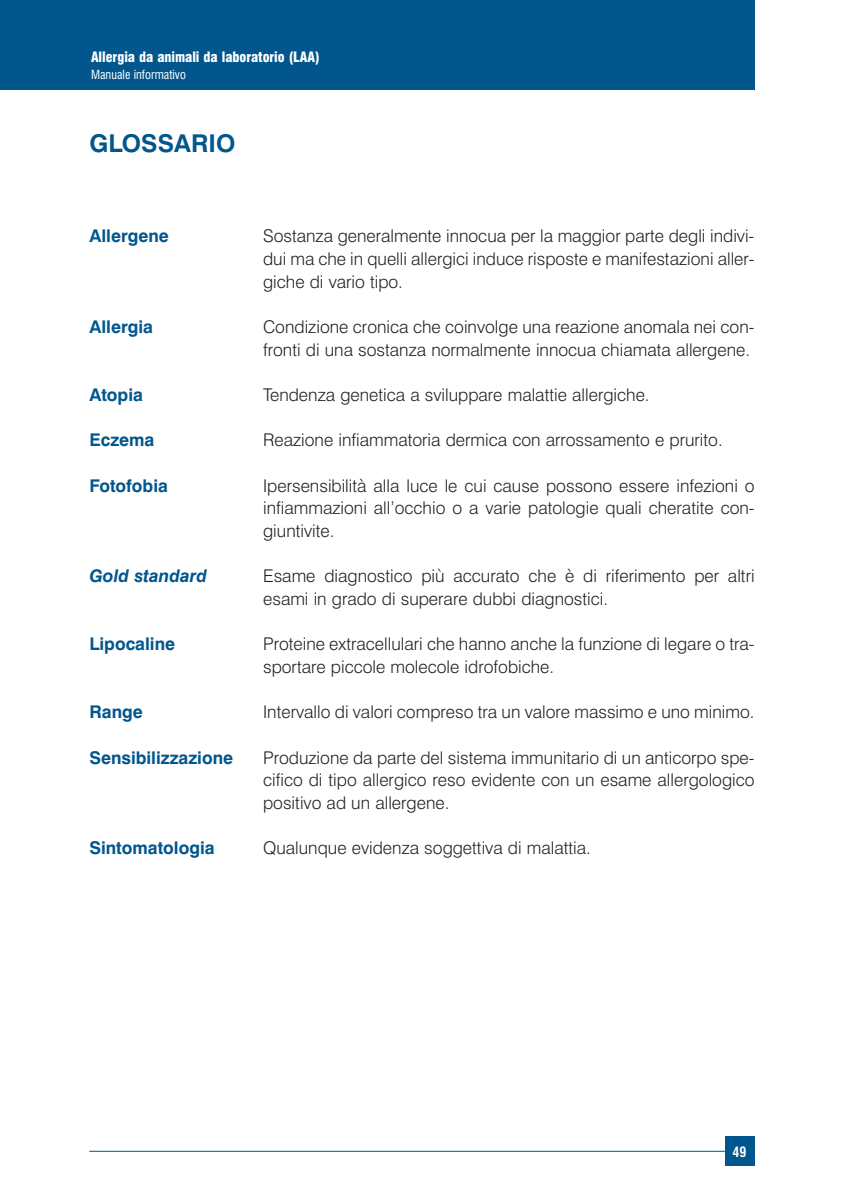
<style>
.page{position:relative;width:844px;height:1191px;background:#fff}
.page>*{position:absolute;margin:0;border:0;box-sizing:border-box;transform-origin:0 0}
.t1{font:24.5px "Swiss 721 BHAIAAC";color:#01568d}
.t2{font:17.5px/22.8px "Swiss 721 BTHAIAAE";color:#231f20;text-align:justify}
.t3{font:17.5px "Swiss 721 BHAIAAC";color:#01568d}
.t4{font:17.5px "Swiss 721 BT Bold HAIAAR";color:#01568d}
.t5{font:14px "Swiss 721 BT Black Con HAIAAK";letter-spacing:-.005em;color:#fff}
.t6{font:14px "Swiss 721 BT Bold Con HAIAAJ";color:#fff}
.t7{font:12.25px "Swiss 721 BT Roman Con HAIAAG";color:#fff}
</style>
<div class="page">
<div style="left:0;top:0;width:754px;height:89px;background:#01568d"></div>
<div style="left:724px;top:1136px;width:30px;height:30px;background:#01568d"></div>
<hr style="left:89px;top:1150px;width:635px;height:1px;background:#01568d">
<p class="t5" style="left:91px;top:51px;width:230px">Allergia da animali da laboratorio (LAA)</p>
<p class="t7" style="left:91px;top:70px;width:96px">Manuale informativo</p>
<h1 class="t1" style="left:89px;top:134px;width:147px">GLOSSARIO</h1>
<p class="t3" style="left:89px;top:230px;width:81px">Allergene</p>
<p class="t2" style="left:263px;top:226px;width:493px">Sostanza generalmente innocua per la maggior parte degli indivi&shy;dui ma che in quelli allergici induce risposte e manifestazioni aller&shy;giche di vario tipo.</p>
<p class="t3" style="left:89px;top:320px;width:65px">Allergia</p>
<p class="t2" style="left:263px;top:317px;width:493px">Condizione cronica che coinvolge una reazione anomala nei con&shy;fronti di una sostanza normalmente innocua chiamata allergene.</p>
<p class="t3" style="left:89px;top:388px;width:55px">Atopia</p>
<p class="t2" style="left:263px;top:385px;width:388px">Tendenza genetica a sviluppare malattie allergiche.</p>
<p class="t3" style="left:89px;top:434px;width:67px">Eczema</p>
<p class="t2" style="left:263px;top:430px;width:461px">Reazione infiammatoria dermica con arrossamento e prurito.</p>
<p class="t3" style="left:89px;top:479px;width:80px">Fotofobia</p>
<p class="t2" style="left:263px;top:476px;width:493px">Ipersensibilità alla luce le cui cause possono essere infezioni o infiammazioni all’occhio o a varie patologie quali cheratite con&shy;giuntivite.</p>
<p class="t4" style="left:89px;top:568px;width:119px">Gold standard</p>
<p class="t2" style="left:263px;top:566px;width:493px">Esame diagnostico più accurato che è di riferimento per altri esami in grado di superare dubbi diagnostici.</p>
<p class="t3" style="left:89px;top:638px;width:87px">Lipocaline</p>
<p class="t2" style="left:263px;top:634px;width:493px">Proteine extracellulari che hanno anche la funzione di legare o tra&shy;sportare piccole molecole idrofobiche.</p>
<p class="t3" style="left:89px;top:706px;width:55px">Range</p>
<p class="t2" style="left:263px;top:702px;width:493px">Intervallo di valori compreso tra un valore massimo e uno minimo.</p>
<p class="t3" style="left:89px;top:751px;width:145px">Sensibilizzazione</p>
<p class="t2" style="left:263px;top:748px;width:493px">Produzione da parte del sistema immunitario di un anticorpo spe&shy;cifico di tipo allergico reso evidente con un esame allergologico positivo ad un allergene.</p>
<p class="t3" style="left:89px;top:842px;width:127px">Sintomatologia</p>
<p class="t2" style="left:263px;top:838px;width:329px">Qualunque evidenza soggettiva di malattia.</p>
<p class="t6" style="left:732px;top:1145px;width:15px">49</p>
</div>
